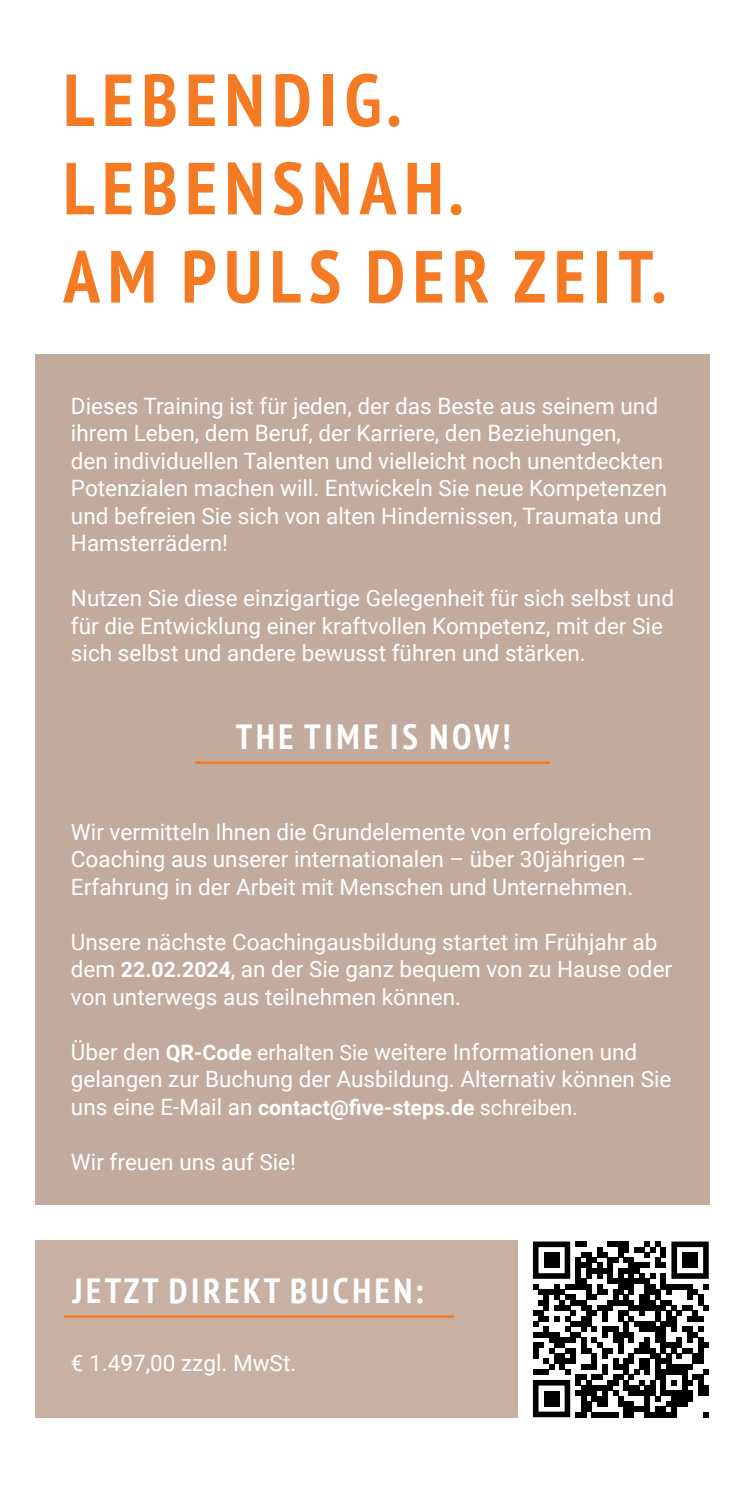
<style>
.page{position:relative;width:745px;height:1489px;background:#fff}
.page>*{position:absolute;margin:0;border:0;box-sizing:border-box;transform-origin:0 0}
.t1{font:700 condensed 73.5px "PT Sans";letter-spacing:.105em;color:#f47a24}
.t2{font:700 condensed 35px "PT Sans";letter-spacing:.105em;color:#fff}
.t3{font:22.5px/27.5px "Roboto";color:#fff}
.t4{font:700 21.25px "Roboto";color:#fff}
.s1{font-weight:700;font-size:21.25px}
.s2{font-size:21.25px}
.s3{font-weight:400;font-size:22.5px}
.s4{font-weight:400}
</style>
<div class="page">
<div style="left:35px;top:354px;width:674px;height:851px;background:#c2aa9d"></div>
<hr style="left:195px;top:761px;width:354px;height:3px;background:#f47a24">
<svg style="left:532px;top:1241px;width:176px;height:175px"></svg>
<div style="left:543px;top:1252px;width:16px;height:15px;background:#000"></div>
<div style="left:681px;top:1252px;width:16px;height:15px;background:#000"></div>
<div style="left:543px;top:1390px;width:16px;height:16px;background:#000"></div>
<div style="left:35px;top:1240px;width:482px;height:177px;background:#c8b0a3"></div>
<hr style="left:64px;top:1315px;width:390px;height:2px;background:#f47a24">
<p class="t1" style="left:63px;top:51px;width:338px">LEBENDIG.</p>
<p class="t1" style="left:63px;top:140px;width:400px">LEBENSNAH.</p>
<p class="t1" style="left:63px;top:228px;width:603px">AM PULS DER ZEIT.</p>
<p class="t3" style="left:71px;top:391px;width:597px">Dieses Training ist für jeden, der das Beste aus seinem und ihrem Leben, dem Beruf, der Karriere, den Beziehungen,<br>den individuellen Talenten und vielleicht noch unentdeckten Potenzialen machen will. Entwickeln Sie neue Kompetenzen und befreien Sie sich von alten Hindernissen, Traumata und Hamsterrädern!</p>
<p class="t3" style="left:71px;top:583px;width:604px">Nutzen Sie diese einzigartige Gelegenheit für sich selbst und für die Entwicklung einer kraftvollen Kompetenz, mit der Sie sich selbst und andere bewusst führen und stärken.</p>
<p class="t2" style="left:236px;top:713px;width:276px">THE TIME IS NOW!</p>
<p class="t3" style="left:71px;top:817px;width:582px">Wir vermitteln Ihnen die Grundelemente von erfolgreichem<br>Coaching aus unserer internationalen – über 30jährigen –<br>Erfahrung in der Arbeit mit Menschen und Unternehmen.</p>
<p class="t3" style="left:71px;top:927px;width:602px">Unsere nächste Coachingausbildung startet im Frühjahr ab dem <span class="s1">22.02.2024</span>, an der Sie ganz bequem von zu Hause oder von unterwegs aus teilnehmen können.</p>
<p class="t3" style="left:71px;top:1037px;width:601px">Über den <span class="s1">QR-Code</span> <span class="s2">erhalten Sie</span> weitere Informationen und gelangen zur Buchung der Ausbildung. Alternativ können Sie</p>
<p class="t4" style="left:71px;top:1092px;width:508px"><span class="s3">uns eine E-Mail an</span> contact@five-steps.de <span class="s4">schreiben.</span></p>
<p class="t3" style="left:71px;top:1147px;width:226px">Wir freuen uns auf Sie!</p>
<p class="t2" style="left:72px;top:1266px;width:352px">JETZT DIREKT BUCHEN:</p>
<p class="t3" style="left:71px;top:1347px;width:227px">€ 1.497,00 zzgl. MwSt.</p>
</div>
